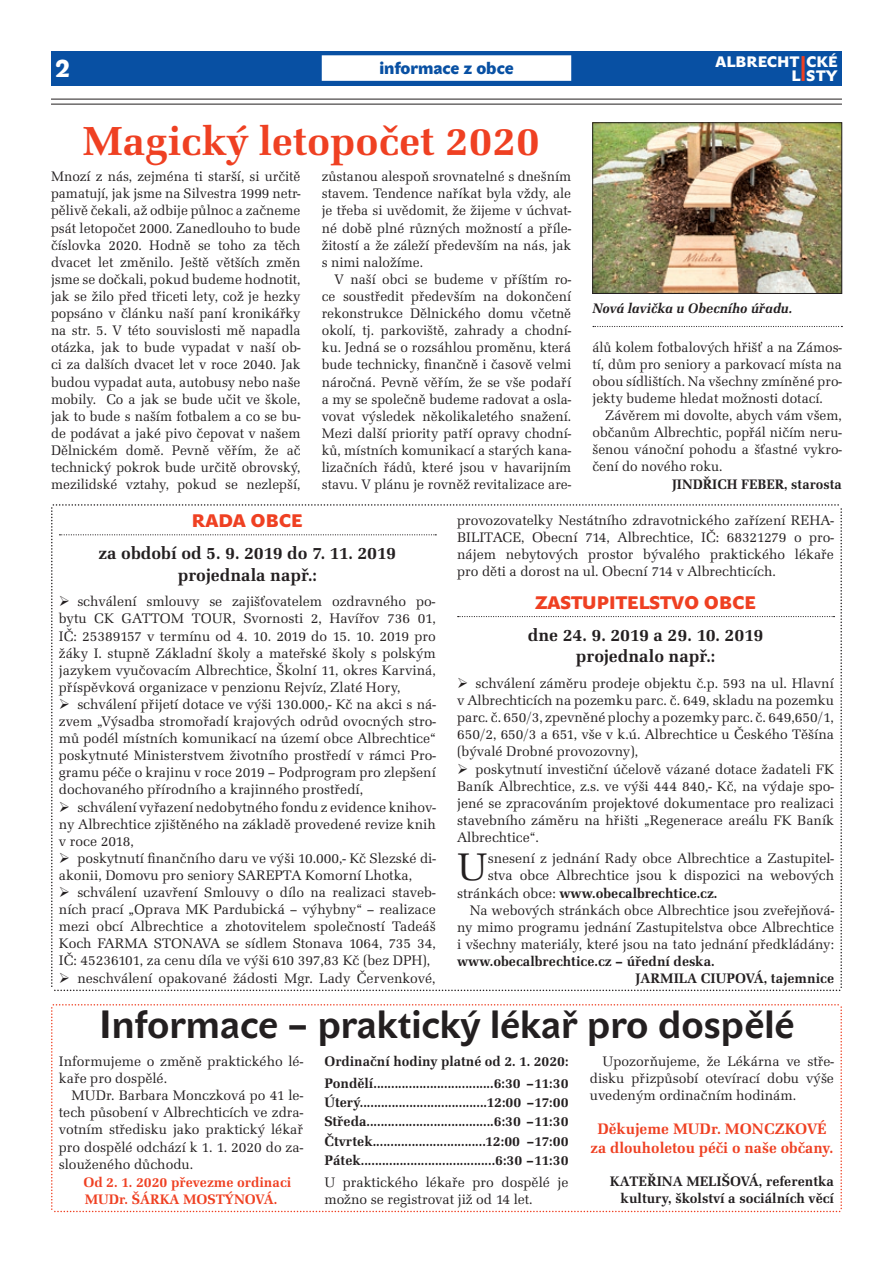
<style>
.page{position:relative;width:893px;height:1263px;background:#fff}
.page>*{position:absolute;margin:0;border:0;box-sizing:border-box;transform-origin:0 0}
.t1{font:700 42px "URW Latino TCE";color:#ef4022}
.t2{font:39.9px "URW Latino TCE";color:#231f20}
.t3{font:700 39px "John Sans Text Pro";color:#231f20}
.t4{font:35.25px "John Sans Black Pro";color:#ef4022;scale:.43 1}
.t5{font:24px "John Sans Black Pro";color:#fff}
.t6{font:700 18px/21.6px "URW Latino TCE";color:#231f20;text-align:center}
.t7{font:18px "John Sans Black Pro";color:#ef4022}
.t8{font:17.25px "John Sans Black Pro";color:#0850a3}
.t9{font:700 15.75px/18.9px "URW Latino TCE";color:#ef4022;text-align:center}
.t10{font:15px/14.1px "John Sans Black Pro";color:#fff;text-align:right}
.t11{font:14.25px/17.1px "URW Latino TCE";color:#231f20;text-align:justify}
.t12{font:700 14.25px/19.5px "URW Latino TCE";color:#231f20}
.t13{font:700 14.25px/17.1px "URW Latino TCE";color:#ef4022}
.t14{font:italic 700 14.25px "URW Latino TCE";color:#231f20;scale:.96 1}
.s1{font-weight:400}
</style>
<div class="page">
<svg style="left:51px;top:504px;width:791px;height:487px"></svg>
<svg style="left:51px;top:1004px;width:791px;height:209px"></svg>
<svg style="left:593px;top:326px;width:249px;height:1px"></svg>
<img style="left:592px;top:122px;width:250px;height:170px">
<div style="left:592px;top:123px;width:250px;height:171px;border:1px solid #231f20"></div>
<div style="left:51px;top:51px;width:791px;height:34px;background:#0850a3"></div>
<hr style="left:51px;top:99px;width:791px;height:1px;background:#231f20">
<hr style="left:51px;top:104px;width:791px;height:1px;background:#231f20">
<div style="left:322px;top:55px;width:249px;height:26px;background:#fff"></div>
<h3 class="t5" style="left:55px;top:54px;width:16px">2</h3>
<p class="t8" style="left:379px;top:58px;width:136px">informace z obce</p>
<h1 class="t1" style="left:82px;top:115px;width:459px">Magický letopočet 2020</h1>
<p class="t11" style="left:51px;top:168px;width:251px">Mnozí z nás, zejména ti starší, si určitě pamatují, jak jsme na Silvestra 1999 netr&shy;pělivě čekali, až odbije půlnoc a začneme psát letopočet 2000. Zanedlouho to bude číslovka 2020. Hodně se toho za těch dvacet let změnilo. Ještě větších změn jsme se dočkali, pokud budeme hodnotit, jak se žilo před třiceti lety, což je hezky popsáno v článku naší paní kronikářky na str. 5. V této souvislosti mě napadla otázka, jak to bude vypadat v naší ob&shy;ci za dalších dvacet let v roce 2040. Jak budou vypadat auta, autobusy nebo naše mobily. Co a jak se bude učit ve škole, jak to bude s naším fotbalem a co se bu&shy;de podávat a jaké pivo čepovat v našem Dělnickém domě. Pevně věřím, že ač technický pokrok bude určitě obrovský, mezilidské vztahy, pokud se nezlepší,</p>
<p class="t11" style="left:322px;top:168px;width:251px">zůstanou alespoň srovnatelné s dnešním stavem. Tendence naříkat byla vždy, ale je třeba si uvědomit, že žijeme v úchvat&shy;né době plné různých možností a příle&shy;žitostí a že záleží především na nás, jak s nimi naložíme.</p>
<p class="t11" style="left:322px;top:271px;width:251px;text-indent:13px">V naší obci se budeme v příštím ro&shy;ce soustředit především na dokončení rekonstrukce Dělnického domu včetně okolí, tj. parkoviště, zahrady a chodní&shy;ku. Jedná se o rozsáhlou proměnu, která bude technicky, finančně i časově velmi náročná. Pevně věřím, že se vše podaří a my se společně budeme radovat a osla&shy;vovat výsledek několikaletého snažení.<br>Mezi další priority patří opravy chodní&shy;ků, místních komunikací a starých kana&shy;lizačních řádů, které jsou v havarijním stavu. V plánu je rovněž revitalizace are-</p>
<p class="t10" style="left:715px;top:55px;width:124px">ALBRECHT CKÉ<br>L S T Y</p>
<h3 class="t4" style="left:801px;top:48px;width:14px">I</h3>
<p class="t14" style="left:592px;top:300px;width:210px">Nová lavička u Obecního úřadu.</p>
<p class="t11" style="left:592px;top:338px;width:251px">álů kolem fotbalových hřišť a na Zámos&shy;tí, dům pro seniory a parkovací místa na obou sídlištích. Na všechny zmíněné pro&shy;jekty budeme hledat možnosti dotací.</p>
<p class="t11" style="left:592px;top:407px;width:251px;text-indent:13px">Závěrem mi dovolte, abych vám všem, občanům Albrechtic, popřál ničím neru&shy;šenou vánoční pohodu a šťastné vykro&shy;čení do nového roku.</p>
<p class="t12" style="left:672px;top:474px;width:171px">JINDŘICH FEBER, starosta</p>
<p class="t7" style="left:192px;top:510px;width:112px">RADA OBCE</p>
<p class="t6" style="left:99px;top:542px;width:299px">za období od 5. 9. 2019 do 7. 11. 2019 projednala např.:</p>
<p class="t11" style="left:59px;top:593px;width:378px">➢ schválení smlouvy se zajišťovatelem ozdravného po&shy;bytu CK GATTOM TOUR, Svornosti 2, Havířov 736 01, IČ: 25389157 v termínu od 4. 10. 2019 do 15. 10. 2019 pro žáky I. stupně Základní školy a mateřské školy s polským jazykem vyučovacím Albrechtice, Školní 11, okres Karviná, příspěvková organizace v penzionu Rejvíz, Zlaté Hory,</p>
<p class="t11" style="left:59px;top:696px;width:378px">➢ schválení přijetí dotace ve výši 130.000,- Kč na akci s ná&shy;zvem „Výsadba stromořadí krajových odrůd ovocných stro&shy;mů podél místních komunikací na území obce Albrechtice“ poskytnuté Ministerstvem životního prostředí v rámci Pro&shy;gramu péče o krajinu v roce 2019 – Podprogram pro zlepšení dochovaného přírodního a krajinného prostředí,</p>
<p class="t11" style="left:59px;top:798px;width:379px">➢ schválení vyřazení nedobytného fondu z evidence knihov&shy;ny Albrechtice zjištěného na základě provedené revize knih v roce 2018,</p>
<p class="t11" style="left:59px;top:850px;width:378px">➢ poskytnutí finančního daru ve výši 10.000,- Kč Slezské di&shy;akonii, Domovu pro seniory SAREPTA Komorní Lhotka,</p>
<p class="t11" style="left:59px;top:884px;width:378px">➢ schválení uzavření Smlouvy o dílo na realizaci staveb&shy;ních prací „Oprava MK Pardubická – výhybny“ – realizace mezi obcí Albrechtice a zhotovitelem společností Tadeáš Koch FARMA STONAVA se sídlem Stonava 1064, 735 34, IČ: 45236101, za cenu díla ve výši 610 397,83 Kč (bez DPH),</p>
<p class="t11" style="left:59px;top:969px;width:378px">➢ neschválení opakované žádosti Mgr. Lady Červenkové,</p>
<p class="t11" style="left:457px;top:512px;width:378px">provozovatelky Nestátního zdravotnického zařízení REHA-BILITACE, Obecní 714, Albrechtice, IČ: 68321279 o pro&shy;nájem nebytových prostor bývalého praktického lékaře pro děti a dorost na ul. Obecní 714 v Albrechticích.</p>
<p class="t7" style="left:535px;top:592px;width:223px">ZASTUPITELSTVO OBCE</p>
<p class="t6" style="left:528px;top:624px;width:237px">dne 24. 9. 2019 a 29. 10. 2019 projednalo např.:</p>
<p class="t11" style="left:457px;top:675px;width:378px">➢ schválení záměru prodeje objektu č.p. 593 na ul. Hlavní v Albrechticích na pozemku parc. č. 649, skladu na pozemku parc. č. 650/3, zpevněné plochy a pozemky parc. č. 649,650/1, 650/2, 650/3 a 651, vše v k.ú. Albrechtice u Českého Těšína (bývalé Drobné provozovny),</p>
<p class="t11" style="left:457px;top:760px;width:378px">➢ poskytnutí investiční účelově vázané dotace žadateli FK Baník Albrechtice, z.s. ve výši 444 840,- Kč, na výdaje spo&shy;jené se zpracováním projektové dokumentace pro realizaci stavebního záměru na hřišti „Regenerace areálu FK Baník Albrechtice“.</p>
<h2 class="t2" style="left:457px;top:843px;width:32px">U</h2>
<p class="t11" style="left:488px;top:850px;width:348px">snesení z jednání Rady obce Albrechtice a Zastupitel-</p>
<p class="t11" style="left:488px;top:867px;width:348px">stva obce Albrechtice jsou k dispozici na webových</p>
<p class="t12" style="left:457px;top:883px;width:262px"><span class="s1">stránkách obce:</span> www.obecalbrechtice.cz.</p>
<p class="t11" style="left:470px;top:901px;width:366px">Na webových stránkách obce Albrechtice jsou zveřejňová-</p>
<p class="t11" style="left:457px;top:918px;width:378px">ny mimo programu jednání Zastupitelstva obce Albrechtice</p>
<p class="t11" style="left:457px;top:936px;width:378px">i všechny materiály, které jsou na tato jednání předkládány:</p>
<p class="t12" style="left:636px;top:952px;width:200px;line-height:17.1px;text-indent:-178px">www.obecalbrechtice.cz – úřední deska.<br>JARMILA CIUPOVÁ, tajemnice</p>
<h3 class="t3" style="left:99px;top:1002px;width:697px">Informace – praktický lékař pro dospělé</h3>
<p class="t11" style="left:59px;top:1053px;width:246px">Informujeme o změně praktického lé&shy;kaře pro dospělé.</p>
<p class="t11" style="left:59px;top:1087px;width:246px;text-indent:13px">MUDr. Barbara Monczková po 41 le&shy;tech působení v Albrechticích ve zdra&shy;votním středisku jako praktický lékař pro dospělé odchází k 1. 1. 2020 do za&shy;slouženého důchodu.</p>
<p class="t13" style="left:83px;top:1173px;width:209px">Od 2. 1. 2020 převezme ordinaci<br>MUDr. ŠÁRKA MOSTÝNOVÁ.</p>
<p class="t12" style="left:324px;top:1051px;width:246px;line-height:21.3px">Ordinační hodiny platné od 2. 1. 2020:<br>Pondělí..................................6:30 –11:30</p>
<p class="t12" style="left:324px;top:1092px;width:246px;text-align:justify">Úterý....................................12:00 –17:00<br>Středa....................................6:30 –11:30<br>Čtvrtek................................12:00 –17:00<br>Pátek......................................6:30 –11:30</p>
<p class="t11" style="left:324px;top:1173px;width:246px">U praktického lékaře pro dospělé je možno se registrovat již od 14 let.</p>
<p class="t11" style="left:590px;top:1053px;width:246px;text-indent:13px">Upozorňujeme, že Lékárna ve stře&shy;disku přizpůsobí otevírací dobu výše uvedeným ordinačním hodinám.</p>
<p class="t9" style="left:591px;top:1119px;width:244px">Děkujeme MUDr. MONCZKOVÉ za dlouholetou péči o naše občany.</p>
<p class="t12" style="left:610px;top:1173px;width:226px;line-height:17.1px;text-align:right">KATEŘINA MELIŠOVÁ, referentka kultury, školství a sociálních věcí</p>
</div>
